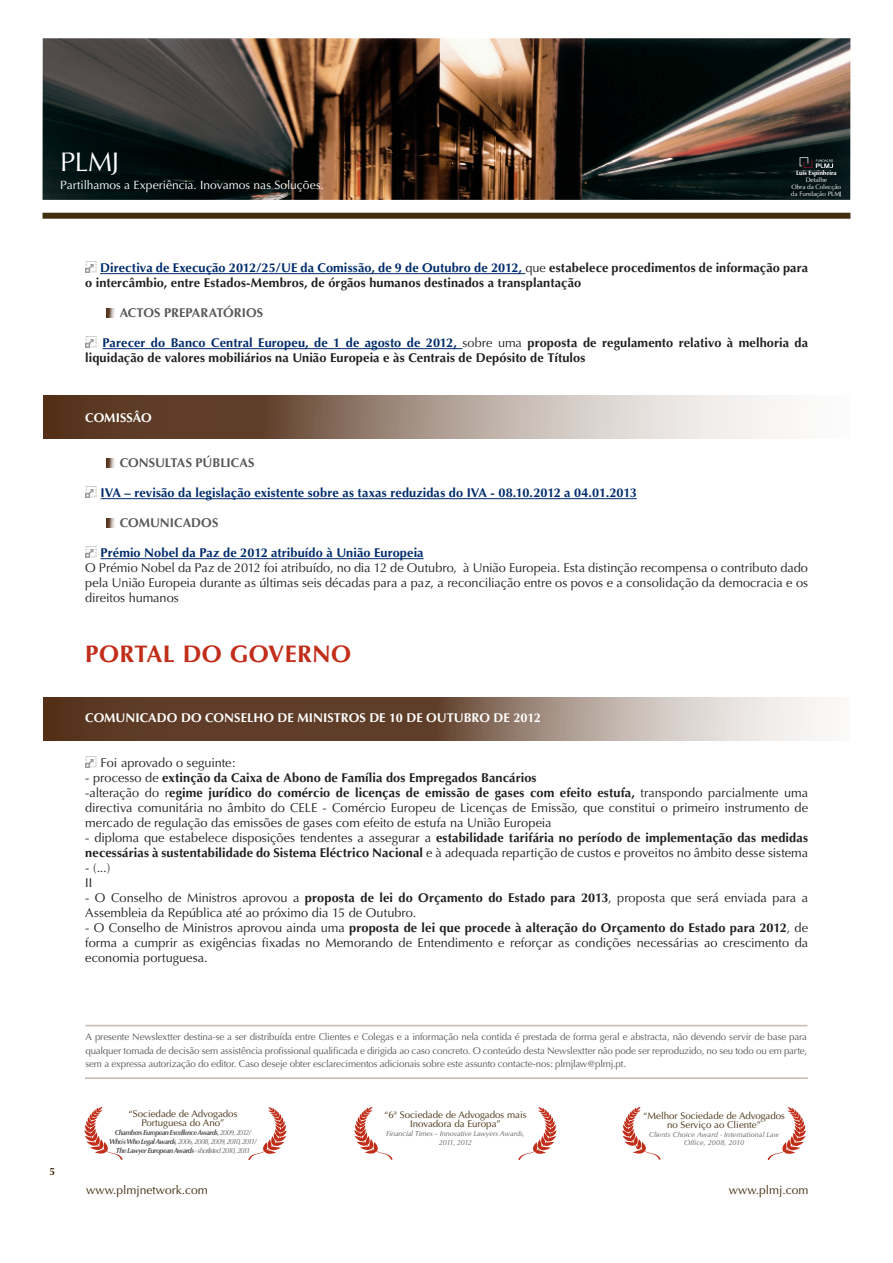
<style>
.page{position:relative;width:893px;height:1263px;background:#fff}
.page>*{position:absolute;margin:0;border:0;box-sizing:border-box;transform-origin:0 0}
.t1{font:27px "Optima";color:#fff}
.t2{font:700 24px "Optima";letter-spacing:.015em;color:#c02d19}
.t3{font:12.75px/15px "Optima";color:#231f20;text-align:justify}
.t4{font:700 12.75px/15px "Optima";letter-spacing:.01em;color:#231f20}
.t5{font:700 12.75px "Optima";letter-spacing:.005em;color:#002c6b}
.t6{font:700 12.75px "Optima";color:#fff}
.t7{font:700 12.75px "Optima";color:#57585a}
.t8{font:12px "Optima";color:#fff}
.t9{font:12px "Optima";color:#432e10}
.t10{font:700 10.5px "Optima";color:#432e10}
.t11{font:9.75px/13.5px "Optima";letter-spacing:-.02em;color:#57585a;text-align:justify}
.t12{font:9.75px/9px "Optima";color:#432e10;text-align:center}
.t13{font:italic 7.35px/9px "Optima";letter-spacing:-.105em;color:#57585a;text-align:center}
.t14{font:italic 7.35px/8.6px "Optima";letter-spacing:.01em;color:#57585a;text-align:center}
.t15{font:italic 7.35px/9px "Optima";letter-spacing:-.01em;color:#57585a;text-align:center}
.t16{font:italic 700 7.35px "Optima";letter-spacing:-.085em;color:#57585a}
.t17{font:6.45px/6.9px "Optima";letter-spacing:-.01em;color:#fff}
.t18{font:700 6.45px "Optima";letter-spacing:-.01em;color:#fff}
.s1{color:#002c6b}
.s2{font-weight:400}
.s3{font-weight:700}
</style>
<div class="page">
<img style="left:43px;top:38px;width:807px;height:162px">
<div style="left:43px;top:213px;width:807px;height:6px;background:#432e10"></div>
<hr style="left:85px;top:1025px;width:722px;height:1px;background:#c5b9b3">
<hr style="left:85px;top:1077px;width:723px;height:2px;background:#c5b9b3">
<svg style="left:84px;top:1107px;width:203px;height:53px"></svg>
<div style="left:166px;top:1098px;width:68px;height:68px;background:#fff"></div>
<svg style="left:622px;top:1107px;width:184px;height:53px"></svg>
<div style="left:685px;top:1098px;width:68px;height:68px;background:#fff"></div>
<svg style="left:354px;top:1107px;width:203px;height:53px"></svg>
<div style="left:436px;top:1098px;width:68px;height:68px;background:#fff"></div>
<svg style="left:800px;top:157px;width:33px;height:11px"></svg>
<svg style="left:43px;top:395px;width:727px;height:44px"></svg>
<svg style="left:43px;top:697px;width:773px;height:44px;fill:#5f3e29"></svg>
<hr style="left:100px;top:273px;width:425px;height:1px;background:#002c6b">
<hr style="left:102px;top:348px;width:360px;height:1px;background:#002c6b">
<hr style="left:101px;top:498px;width:536px;height:1px;background:#002c6b">
<hr style="left:101px;top:558px;width:323px;height:1px;background:#002c6b">
<svg style="left:85px;top:261px;width:12px;height:11px"></svg>
<svg style="left:85px;top:262px;width:11px;height:10px"></svg>
<svg style="left:107px;top:308px;width:8px;height:9px"></svg>
<svg style="left:85px;top:336px;width:12px;height:11px"></svg>
<svg style="left:85px;top:337px;width:11px;height:10px"></svg>
<svg style="left:107px;top:458px;width:8px;height:9px"></svg>
<svg style="left:85px;top:486px;width:12px;height:11px"></svg>
<svg style="left:85px;top:487px;width:11px;height:10px"></svg>
<svg style="left:107px;top:518px;width:8px;height:9px"></svg>
<svg style="left:85px;top:546px;width:12px;height:11px"></svg>
<svg style="left:85px;top:547px;width:11px;height:10px"></svg>
<svg style="left:85px;top:756px;width:12px;height:11px"></svg>
<svg style="left:85px;top:757px;width:11px;height:10px"></svg>
<h1 class="t1" style="left:60px;top:146px;width:60px">PLMJ</h1>
<p class="t8" style="left:60px;top:178px;width:265px">Partilhamos a Experiência. Inovamos nas Soluções.</p>
<p class="t18" style="left:796px;top:169px;width:42px">Luís Espinheira</p>
<p class="t17" style="left:806px;top:176px;width:23px">Detalhe</p>
<p class="t17" style="left:791px;top:183px;width:52px">Obra da Colecção da Fundação PLMJ</p>
<p class="t4" style="left:85px;top:261px;width:724px;text-indent:15px"><span class="s1">Directiva de Execução 2012/25/UE da Comissão, de 9 de Outubro de 2012,</span> <span class="s2">que</span> estabelece procedimentos de informação para o intercâmbio, entre Estados-Membros, de órgãos humanos destinados a transplantação</p>
<p class="t7" style="left:120px;top:306px;width:145px">ACTOS PREPARATÓRIOS</p>
<p class="t4" style="left:85px;top:336px;width:724px;text-indent:17px"><span class="s1">Parecer do Banco Central Europeu, de 1 de agosto de 2012,</span> <span class="s2">sobre uma</span> proposta de regulamento relativo à melhoria da liquidação de valores mobiliários na União Europeia e às Centrais de Depósito de Títulos</p>
<p class="t6" style="left:85px;top:411px;width:68px">COMISSÂO</p>
<p class="t7" style="left:120px;top:456px;width:136px">CONSULTAS PÚBLICAS</p>
<p class="t5" style="left:101px;top:486px;width:538px">IVA – revisão da legislação existente sobre as taxas reduzidas do IVA - 08.10.2012 a 04.01.2013</p>
<p class="t7" style="left:120px;top:516px;width:100px">COMUNICADOS</p>
<p class="t5" style="left:101px;top:546px;width:325px">Prémio Nobel da Paz de 2012 atribuído à União Europeia</p>
<p class="t3" style="left:85px;top:561px;width:724px">O Prémio Nobel da Paz de 2012 foi atribuído, no dia 12 de Outubro, à União Europeia. Esta distinção recompensa o contributo dado pela União Europeia durante as últimas seis décadas para a paz, a reconciliação entre os povos e a consolidação da democracia e os direitos humanos</p>
<p class="t2" style="left:85px;top:640px;width:267px">PORTAL DO GOVERNO</p>
<p class="t6" style="left:85px;top:711px;width:457px">COMUNICADO DO CONSELHO DE MINISTROS DE 10 DE OUTUBRO DE 2012</p>
<p class="t3" style="left:101px;top:756px;width:136px">Foi aprovado o seguinte:</p>
<p class="t4" style="left:85px;top:771px;width:453px"><span class="s2">- processo de</span> extinção da Caixa de Abono de Família dos Empregados Bancários</p>
<p class="t3" style="left:85px;top:786px;width:724px">-alteração do r<span class="s3">egime jurídico do comércio de licenças de emissão de gases com efeito estufa,</span> transpondo parcialmente uma directiva comunitária no âmbito do CELE - Comércio Europeu de Licenças de Emissão, que constitui o primeiro instrumento de mercado de regulação das emissões de gases com efeito de estufa na União Europeia</p>
<p class="t3" style="left:85px;top:831px;width:724px">- diploma que estabelece disposições tendentes a assegurar a <span class="s3">estabilidade tarifária no período de implementação das medidas necessárias à sustentabilidade do Sistema Eléctrico Nacional</span> e à adequada repartição de custos e proveitos no âmbito desse sistema</p>
<p class="t3" style="left:85px;top:861px;width:27px">- (...)</p>
<p class="t3" style="left:85px;top:876px;width:9px">II</p>
<p class="t3" style="left:85px;top:891px;width:724px">- O Conselho de Ministros aprovou a <span class="s3">proposta de lei do Orçamento do Estado para 2013</span>, proposta que será enviada para a<br>Assembleia da República até ao próximo dia 15 de Outubro.</p>
<p class="t3" style="left:85px;top:921px;width:724px">- O Conselho de Ministros aprovou ainda uma <span class="s3">proposta de lei que procede à alteração do Orçamento do Estado para 2012</span>, de forma a cumprir as exigências fixadas no Memorando de Entendimento e reforçar as condições necessárias ao crescimento da economia portuguesa.</p>
<p class="t11" style="left:86px;top:1030px;width:723px">A presente Newslextter destina-se a ser distribuída entre Clientes e Colegas e a informação nela contida é prestada de forma geral e abstracta, não devendo servir de base para qualquer tomada de decisão sem assistência profissional qualificada e dirigida ao caso concreto. O conteúdo desta Newslextter não pode ser reproduzido, no seu todo ou em parte, sem a expressa autorização do editor. Caso deseje obter esclarecimentos adicionais sobre este assunto contacte-nos: plmjlaw@plmj.pt.</p>
<p class="t10" style="left:50px;top:1165px;width:7px">5</p>
<p class="t12" style="left:129px;top:1110px;width:110px">“Sociedade de Advogados<br>Portuguesa do Ano”</p>
<p class="t16" style="left:115px;top:1128px;width:138px">Chambers European Excellence Awards<span class="s2">, 2009, 2012/</span></p>
<p class="t13" style="left:109px;top:1137px;width:149px"><span class="s3">Who`s Who Legal Awards</span>, 2006, 2008, 2009, 2010, 2011/<br><span class="s3">The Lawyer European Awards</span> - shorlisted 2010, 2011</p>
<p class="t12" style="left:384px;top:1110px;width:144px">“6ª Sociedade de Advogados mais<br>Inovadora da Europa”</p>
<p class="t15" style="left:386px;top:1129px;width:140px">Financial Times – Innovative Lawyers Awards,<br>2011, 2012</p>
<p class="t12" style="left:643px;top:1111px;width:143px">“Melhor Sociedade de Advogados no Serviço ao Cliente”</p>
<p class="t14" style="left:649px;top:1130px;width:132px">Clients Choice Award - International Law<br>Office, 2008, 2010</p>
<p class="t9" style="left:86px;top:1182px;width:123px">www.plmjnetwork.com</p>
<p class="t9" style="left:729px;top:1182px;width:81px">www.plmj.com</p>
</div>
